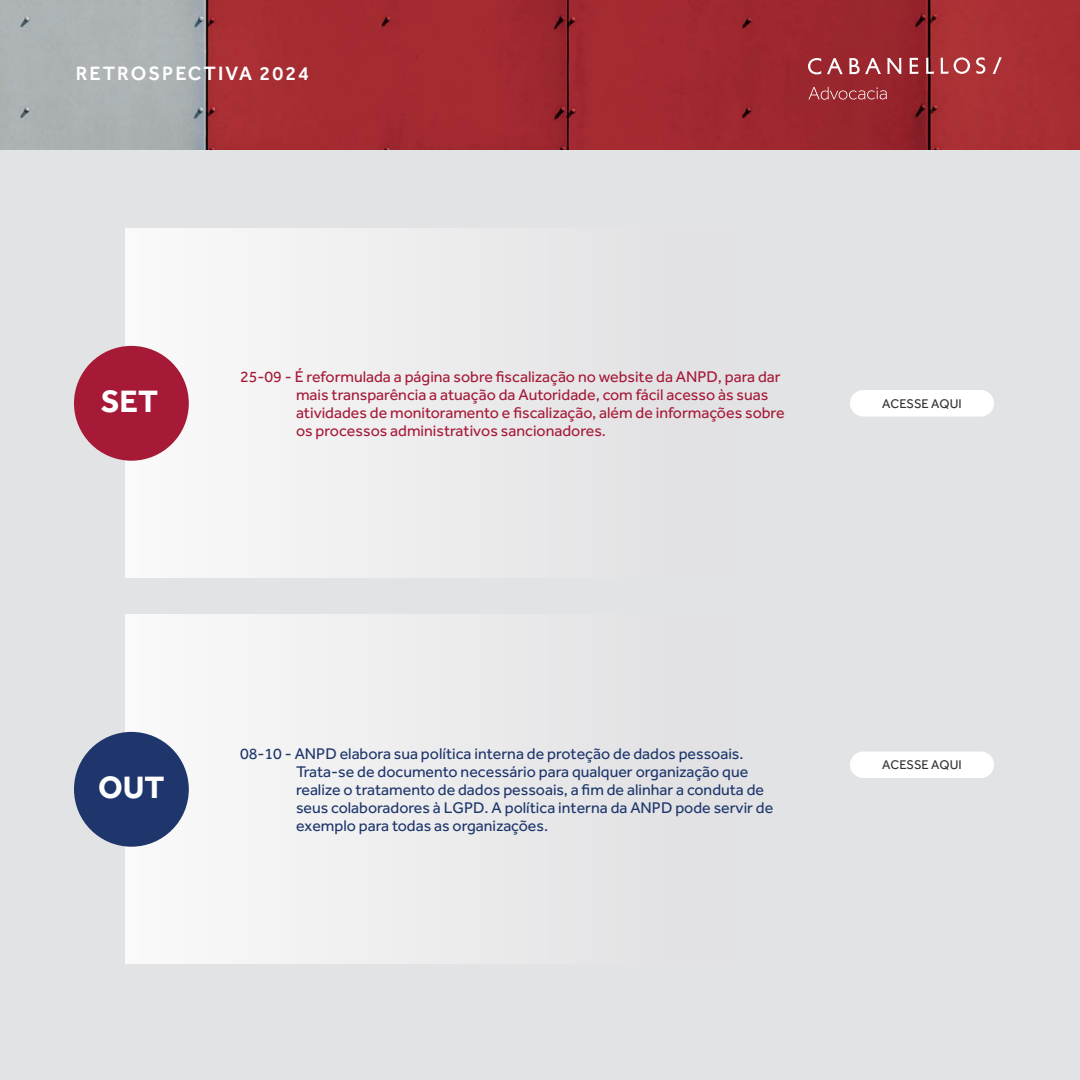
<style>
.page{position:relative;width:1080px;height:1080px;background:#fff}
.page>*{position:absolute;margin:0;border:0;box-sizing:border-box;transform-origin:0 0}
.t1{font:700 32px "Effra";color:#fff}
.t2{font:500 20px "Effra";letter-spacing:.1em;color:#fff}
.t3{font:16px/18px "Effra";color:#1e366b}
.t4{font:16px/18px "Effra";color:#a61a38}
.t5{font:13px "Effra";color:#333}
</style>
<div class="page">
<div style="left:0;top:130px;width:1080px;height:950px;background:#e2e3e4"></div>
<div style="left:125px;top:229px;width:309px;height:349px;background:#f3f3f4"></div>
<div style="left:125px;top:615px;width:309px;height:349px;background:#f3f3f4"></div>
<div style="left:74px;top:732px;width:115px;height:115px;background:#1e366b;border-radius:50%"></div>
<div style="left:74px;top:346px;width:115px;height:115px;background:#a61a38;border-radius:50%"></div>
<div style="left:850px;top:390px;width:144px;height:27px;background:#fff;border-radius:13px"></div>
<div style="left:850px;top:752px;width:144px;height:26px;background:#fff;border-radius:13px"></div>
<img style="left:0;top:0;width:1080px;height:150px">
<svg style="left:808px;top:58px;width:13px;height:16px"></svg>
<svg style="left:827px;top:58px;width:16px;height:16px"></svg>
<svg style="left:849px;top:58px;width:32px;height:16px"></svg>
<svg style="left:887px;top:58px;width:15px;height:16px"></svg>
<svg style="left:909px;top:58px;width:10px;height:16px"></svg>
<svg style="left:926px;top:58px;width:8px;height:16px"></svg>
<svg style="left:940px;top:57px;width:30px;height:17px"></svg>
<svg style="left:976px;top:57px;width:9px;height:17px"></svg>
<svg style="left:993px;top:57px;width:9px;height:17px"></svg>
<svg style="left:809px;top:87px;width:78px;height:13px"></svg>
<p class="t2" style="left:76px;top:62px;width:235px">RETROSPECTIVA 2024</p>
<h1 class="t1" style="left:101px;top:382px;width:59px">SET</h1>
<p class="t4" style="left:296px;top:367px;width:490px;text-indent:-56px">25-09 - É reformulada a página sobre fiscalização no website da ANPD, para dar mais transparência a atuação da Autoridade, com fácil acesso às suas atividades de monitoramento e fiscalização, além de informações sobre os processos administrativos sancionadores.</p>
<p class="t5" style="left:882px;top:396px;width:81px">ACESSE AQUI</p>
<h1 class="t1" style="left:98px;top:768px;width:68px">OUT</h1>
<p class="t3" style="left:296px;top:744px;width:479px;text-indent:-56px">08-10 - ANPD elabora sua política interna de proteção de dados pessoais.<br>Trata-se de documento necessário para qualquer organização que realize o tratamento de dados pessoais, a fim de alinhar a conduta de seus colaboradores à LGPD. A política interna da ANPD pode servir de exemplo para todas as organizações.</p>
<p class="t5" style="left:882px;top:757px;width:81px">ACESSE AQUI</p>
</div>
